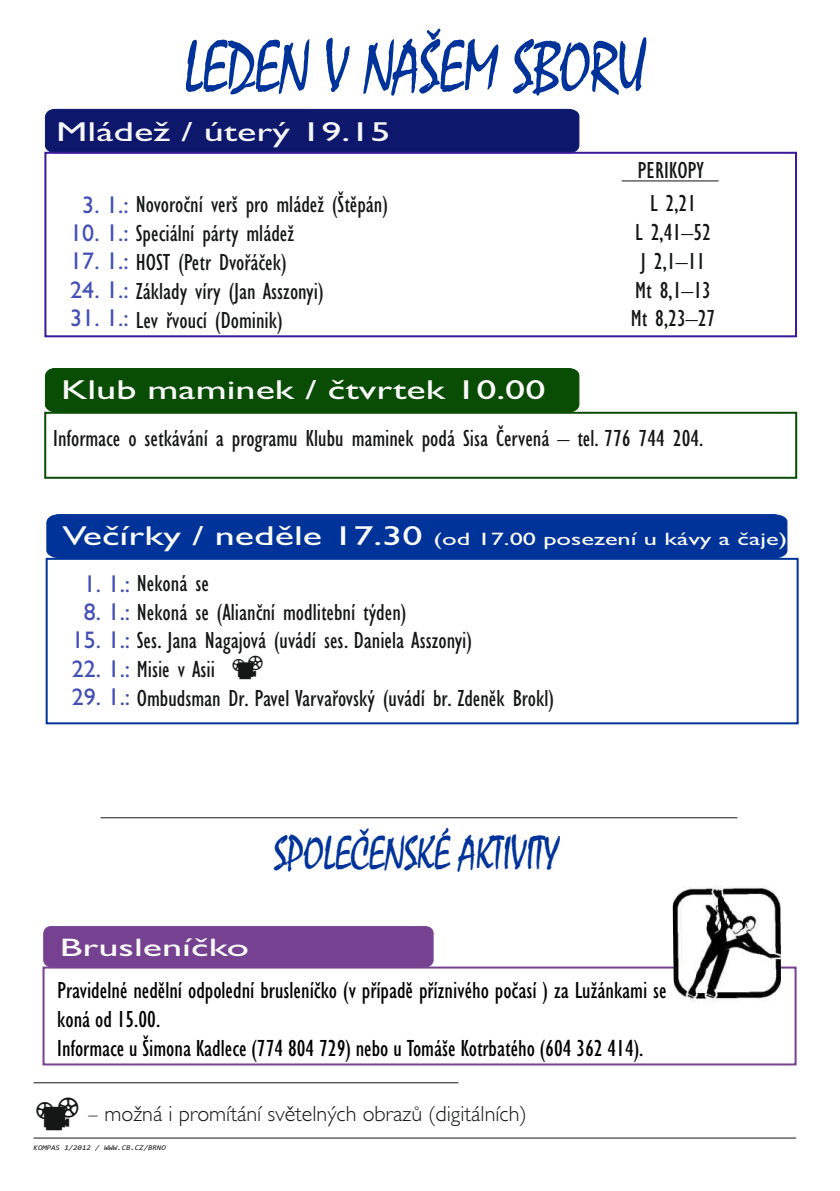
<style>
.page{position:relative;width:840px;height:1191px;background:#fff}
.page>*{position:absolute;margin:0;border:0;box-sizing:border-box;transform-origin:0 0}
.t1{font:74px "Mistral";letter-spacing:-.02em;color:#039;scale:.81 1}
.t2{font:48px "Mistral";letter-spacing:-.02em;color:#039;scale:.81 1}
.t3{font:27.4px "Gill Sans";color:#fcfcfc;scale:1.46 1}
.t4{font:27.4px "Gill Sans";color:#f7f7f7;scale:1.46 1}
.t5{font:25.4px "Gill Sans";color:#fcfcfc;scale:1.58 1}
.t6{font:condensed 24px/28.8px "Gill Sans";color:#151616;text-align:center}
.t7{font:condensed 24px/28.8px "Gill Sans";color:#000}
.t8{font:300 22px "Gill Sans";color:#151616}
.t9{font:18px "Gill Sans";color:#fcfcfc;scale:1.46 1}
.t10{font:italic 7.2px "Consolas";color:#151616;scale:1.1 1}
.s1{font-stretch:normal;color:#424fb5}
.s2{font-size:27.4px}
</style>
<div class="page">
<hr style="left:34px;top:1137px;width:761px;height:1px;background:#151616">
<div style="left:45px;top:109px;width:534px;height:43px;background:#0d176b"></div>
<div style="left:44px;top:152px;width:752px;height:185px;border:2px solid #3b179c"></div>
<div style="left:45px;top:368px;width:534px;height:44px;background:#084d03"></div>
<div style="left:44px;top:412px;width:752px;height:67px;border:2px solid #084d03"></div>
<div style="left:43px;top:926px;width:390px;height:41px;background:#764190;border:1px solid #764190;border-radius:7px"></div>
<div style="left:42px;top:966px;width:754px;height:99px;border:2px solid #764190"></div>
<div style="left:46px;top:514px;width:741px;height:44px;background:#039"></div>
<div style="left:46px;top:558px;width:752px;height:166px;border:2px solid #039"></div>
<hr style="left:621px;top:181px;width:97px;height:1px;background:#151616">
<hr style="left:34px;top:1082px;width:424px;height:1px;background:#151616">
<img style="left:672px;top:886px;width:108px;height:116px">
<hr style="left:101px;top:817px;width:636px;height:1px;background:#151616">
<h1 class="t1" style="left:184px;top:43px;width:572px">LEDEN V NAŠEM SBORU</h1>
<p class="t4" style="left:56px;top:122px;width:230px">Mládež / úterý 19.15</p>
<p class="t6" style="left:82px;top:192px;width:307px"><span class="s1">3. 1.:</span> Novoroční verš pro mládež (Štěpán)</p>
<p class="t6" style="left:70px;top:221px;width:225px"><span class="s1">10. 1.:</span> Speciální párty mládež</p>
<p class="t6" style="left:70px;top:250px;width:218px"><span class="s1">17. 1.:</span> HOST (Petr Dvořáček)</p>
<p class="t6" style="left:70px;top:279px;width:255px"><span class="s1">24. 1.:</span> Základy víry (Jan Asszonyi)</p>
<p class="t6" style="left:70px;top:308px;width:213px"><span class="s1">31. 1.:</span> Lev řvoucí (Dominik)</p>
<p class="t3" style="left:61px;top:380px;width:333px">Klub maminek / čtvrtek 10.00</p>
<p class="t6" style="left:637px;top:158px;width:68px">PERIKOPY</p>
<p class="t6" style="left:630px;top:191px;width:86px">L 2,21<br>L 2,41–52<br>J 2,1–11<br>Mt 8,1–13<br>Mt 8,23–27</p>
<p class="t6" style="left:53px;top:426px;width:651px">Informace o setkávání a programu Klubu maminek podá Sisa Červená – tel. 776 744 204.</p>
<p class="t9" style="left:62px;top:533px;width:497px"><span class="s2">Večírky / neděle 17.30</span> (od 17.00 posezení u kávy a čaje)</p>
<p class="t6" style="left:84px;top:571px;width:127px"><span class="s1">1. 1.:</span> Nekoná se</p>
<p class="t6" style="left:84px;top:600px;width:324px"><span class="s1">8. 1.:</span> Nekoná se (Alianční modlitební týden)</p>
<p class="t6" style="left:72px;top:628px;width:401px"><span class="s1">15. 1.:</span> Ses. Jana Nagajová (uvádí ses. Daniela Asszonyi)</p>
<p class="t6" style="left:72px;top:657px;width:145px"><span class="s1">22. 1.:</span> Misie v Asii</p>
<p class="t6" style="left:72px;top:686px;width:483px"><span class="s1">29. 1.:</span> Ombudsman Dr. Pavel Varvařovský (uvádí br. Zdeněk Brokl)</p>
<h2 class="t2" style="left:274px;top:838px;width:352px">SPOLEČENSKÉ AKTIVITY</h2>
<p class="t5" style="left:60px;top:939px;width:121px">Brusleníčko</p>
<p class="t7" style="left:57px;top:978px;width:610px">Pravidelné nedělní odpolední brusleníčko (v případě příznivého počasí ) za Lužánkami se koná od 15.00.<br>Informace u Šimona Kadlece (774 804 729) nebo u Tomáše Kotrbatého (604 362 414).</p>
<p class="t8" style="left:87px;top:1106px;width:441px">– možná i promítání světelných obrazů (digitálních)</p>
<p class="t10" style="left:34px;top:1144px;width:121px">KOMPAS 1/2012 / WWW.CB.CZ/BRNO</p>
</div>
